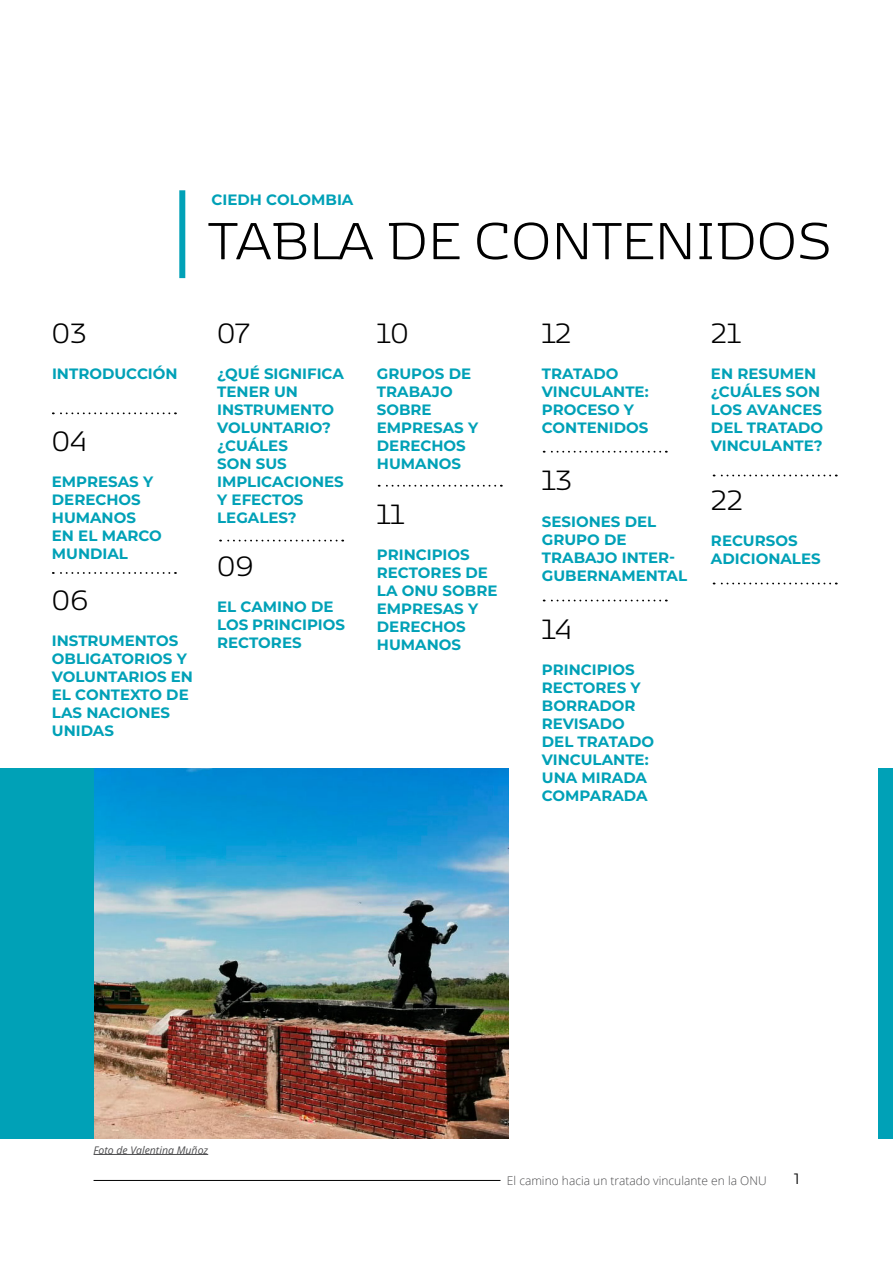
<style>
.page{position:relative;width:893px;height:1263px;background:#fff}
.page>*{position:absolute;margin:0;border:0;box-sizing:border-box;transform-origin:0 0}
.t1{font:300 61.5px "Kobenhavn";color:#000}
.t2{font:300 33px "Kobenhavn";color:#000}
.t3{font:700 15px/18px "Montserrat";color:#00a1b7}
.t4{font:15px "Montserrat";color:#000}
.t5{font:300 12px "Open Sans";color:#4b4b4d}
.t6{font:italic 10.5px "Open Sans";color:#4b4b4d}
</style>
<div class="page">
<img style="left:94px;top:768px;width:414px;height:370px">
<hr style="left:94px;top:1154px;width:114px;height:1px;background:#4b4b4d">
<div style="left:0;top:768px;width:94px;height:370px;background:#00a1b7"></div>
<div style="left:878px;top:768px;width:15px;height:370px;background:#00a1b7"></div>
<svg style="left:53px;top:412px;width:116px;height:2px"></svg>
<svg style="left:220px;top:540px;width:123px;height:1px"></svg>
<svg style="left:379px;top:485px;width:116px;height:2px"></svg>
<svg style="left:544px;top:451px;width:116px;height:2px"></svg>
<svg style="left:714px;top:475px;width:116px;height:1px"></svg>
<svg style="left:714px;top:583px;width:116px;height:1px"></svg>
<svg style="left:544px;top:600px;width:116px;height:1px"></svg>
<svg style="left:53px;top:572px;width:116px;height:2px"></svg>
<div style="left:179px;top:190px;width:6px;height:88px;background:#00a1b7"></div>
<hr style="left:94px;top:1180px;width:406px;height:1px;background:#000">
<p class="t3" style="left:212px;top:190px;width:143px">CIEDH COLOMBIA</p>
<h1 class="t1" style="left:208px;top:200px;width:625px">TABLA DE CONTENIDOS</h1>
<h2 class="t2" style="left:52px;top:312px;width:37px">03</h2>
<p class="t3" style="left:52px;top:364px;width:127px">INTRODUCCIÓN</p>
<h2 class="t2" style="left:52px;top:419px;width:37px">04</h2>
<p class="t3" style="left:52px;top:472px;width:112px">EMPRESAS Y<br>DERECHOS<br>HUMANOS<br>EN EL MARCO<br>MUNDIAL</p>
<h2 class="t2" style="left:52px;top:578px;width:38px">06</h2>
<p class="t3" style="left:52px;top:631px;width:143px">INSTRUMENTOS<br>OBLIGATORIOS Y<br>VOLUNTARIOS EN<br>EL CONTEXTO DE<br>LAS NACIONES<br>UNIDAS</p>
<h2 class="t2" style="left:217px;top:312px;width:34px">07</h2>
<h2 class="t2" style="left:377px;top:312px;width:33px">10</h2>
<h2 class="t2" style="left:542px;top:312px;width:31px">12</h2>
<h2 class="t2" style="left:711px;top:312px;width:31px">21</h2>
<p class="t3" style="left:217px;top:364px;width:128px">¿QUÉ SIGNIFICA<br>TENER UN<br>INSTRUMENTO<br>VOLUNTARIO? ¿CUÁLES<br>SON SUS<br>IMPLICACIONES<br>Y EFECTOS<br>LEGALES?</p>
<p class="t3" style="left:377px;top:364px;width:103px">GRUPOS DE<br>TRABAJO<br>SOBRE<br>EMPRESAS Y<br>DERECHOS<br>HUMANOS</p>
<p class="t3" style="left:542px;top:364px;width:108px">TRATADO<br>VINCULANTE:<br>PROCESO Y<br>CONTENIDOS</p>
<p class="t3" style="left:711px;top:364px;width:114px">EN RESUMEN ¿CUÁLES SON<br>LOS AVANCES<br>DEL TRATADO<br>VINCULANTE?</p>
<p class="t3" style="left:711px;top:531px;width:111px">RECURSOS<br>ADICIONALES</p>
<h2 class="t2" style="left:542px;top:459px;width:32px">13</h2>
<h2 class="t2" style="left:711px;top:478px;width:34px">22</h2>
<h2 class="t2" style="left:377px;top:493px;width:29px">11</h2>
<p class="t3" style="left:542px;top:511px;width:147px">SESIONES DEL<br>GRUPO DE<br>TRABAJO INTER-<br>GUBERNAMENTAL</p>
<p class="t3" style="left:377px;top:545px;width:122px">PRINCIPIOS<br>RECTORES DE<br>LA ONU SOBRE<br>EMPRESAS Y<br>DERECHOS<br>HUMANOS</p>
<h2 class="t2" style="left:217px;top:544px;width:38px">09</h2>
<p class="t3" style="left:217px;top:597px;width:129px">EL CAMINO DE<br>LOS PRINCIPIOS<br>RECTORES</p>
<h2 class="t2" style="left:542px;top:608px;width:32px">14</h2>
<p class="t3" style="left:542px;top:660px;width:114px">PRINCIPIOS<br>RECTORES Y<br>BORRADOR<br>REVISADO<br>DEL TRATADO<br>VINCULANTE:<br>UNA MIRADA<br>COMPARADA</p>
<p class="t6" style="left:94px;top:1143px;width:116px">Foto de Valentina Muñoz</p>
<p class="t5" style="left:507px;top:1172px;width:261px">El camino hacia un tratado vinculante en la ONU</p>
<p class="t4" style="left:794px;top:1168px;width:7px">1</p>
</div>
